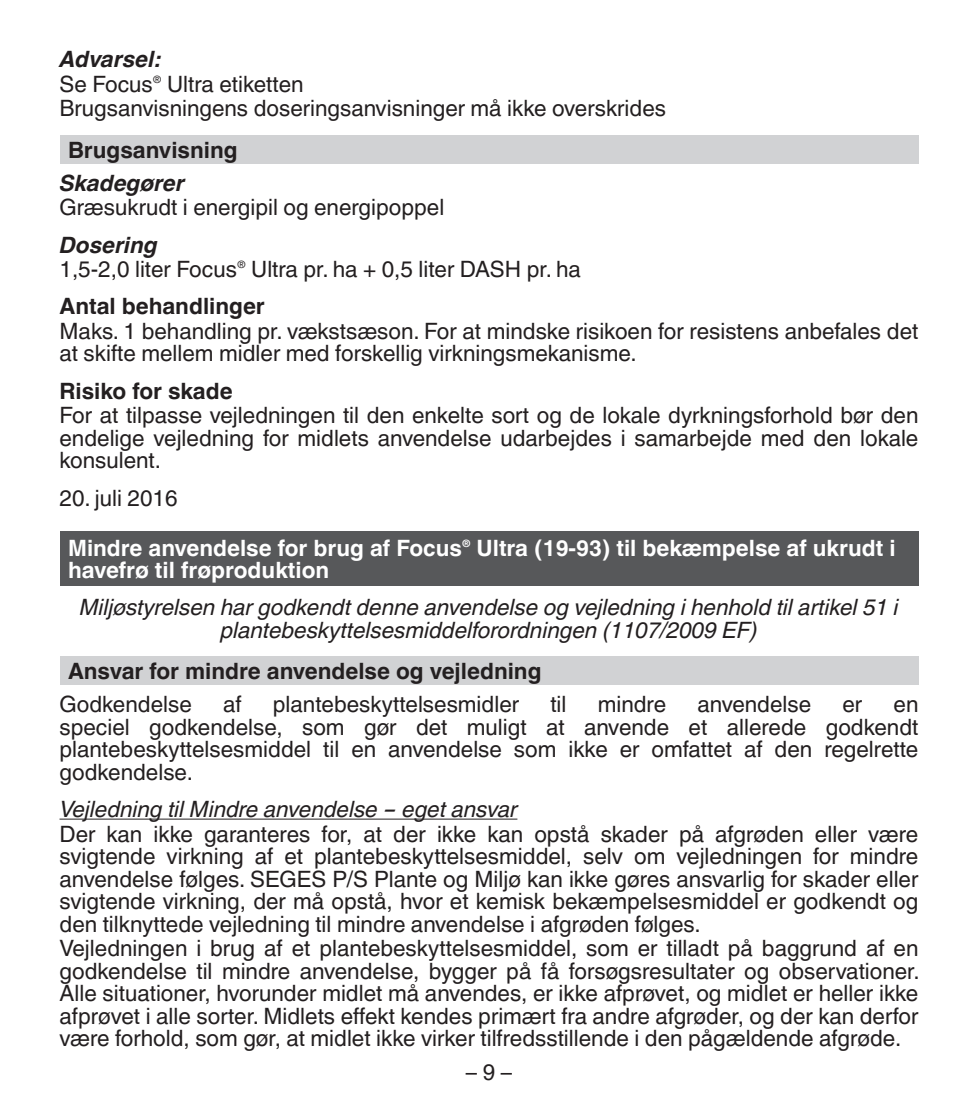
<style>
.page{position:relative;width:978px;height:1106px;background:#fff}
.page>*{position:absolute;margin:0;border:0;box-sizing:border-box;transform-origin:0 0}
.t1{font:22.5px/22.8px "Helvetica Linotype";color:#231f20}
.t2{font:italic 22.5px/22.5px "Helvetica Linotype";color:#231f20;text-align:center}
.t3{font:700 22.5px "Helvetica Linotype";color:#fff}
.t4{font:700 22.5px "Helvetica Linotype";color:#231f20}
.t5{font:italic 700 22.5px "Helvetica Linotype";color:#231f20}
.t6{font:10.2px "Helvetica Linotype";color:#231f20}
.t7{font:700 10.2px "Helvetica Linotype";color:#fff}
</style>
<div class="page">
<div style="left:60px;top:135px;width:858px;height:28px;background:#d1d2d4"></div>
<div style="left:60px;top:531px;width:858px;height:55px;background:#57585a"></div>
<div style="left:60px;top:657px;width:858px;height:28px;background:#d1d2d4"></div>
<hr style="left:60px;top:818px;width:457px;height:1px;background:#231f20">
<p class="t5" style="left:60px;top:46px;width:103px">Advarsel:</p>
<p class="t1" style="left:60px;top:73px;width:95px">Se Focus</p>
<p class="t6" style="left:153px;top:73px;width:10px">®</p>
<p class="t1" style="left:60px;top:72px;width:608px;line-height:24.6px;text-indent:108px">Ultra etiketten<br>Brugsanvisningens doseringsanvisninger må ikke overskrides</p>
<p class="t4" style="left:68px;top:137px;width:171px">Brugsanvisning</p>
<p class="t5" style="left:60px;top:170px;width:127px">Skadegører</p>
<p class="t1" style="left:60px;top:196px;width:386px">Græsukrudt i energipil og energipoppel</p>
<p class="t5" style="left:60px;top:232px;width:100px">Dosering</p>
<p class="t1" style="left:60px;top:258px;width:179px">1,5-2,0 liter Focus</p>
<p class="t6" style="left:237px;top:259px;width:10px">®</p>
<p class="t1" style="left:251px;top:258px;width:331px">Ultra pr. ha + 0,5 liter DASH pr. ha</p>
<p class="t4" style="left:60px;top:293px;width:207px">Antal behandlinger</p>
<p class="t1" style="left:60px;top:320px;width:860px">Maks. 1 behandling pr. vækstsæson. For at mindske risikoen for resistens anbefales det at skifte mellem midler med forskellig virkningsmekanisme.</p>
<p class="t4" style="left:60px;top:378px;width:175px">Risiko for skade</p>
<p class="t1" style="left:60px;top:404px;width:860px;text-align:justify">For at tilpasse vejledningen til den enkelte sort og de lokale dyrkningsforhold bør den endelige vejledning for midlets anvendelse udarbejdes i samarbejde med den lokale konsulent.</p>
<p class="t1" style="left:60px;top:486px;width:120px">20. juli 2016</p>
<p class="t3" style="left:68px;top:534px;width:395px">Mindre anvendelse for brug af Focus</p>
<p class="t7" style="left:462px;top:537px;width:10px">®</p>
<p class="t3" style="left:477px;top:534px;width:421px">Ultra (19-93) til bekæmpelse af ukrudt i</p>
<p class="t3" style="left:68px;top:557px;width:263px">havefrø til frøproduktion</p>
<p class="t2" style="left:79px;top:596px;width:821px">Miljøstyrelsen har godkendt denne anvendelse og vejledning i henhold til artikel 51 i plantebeskyttelsesmiddelforordningen (1107/2009 EF)</p>
<p class="t4" style="left:68px;top:658px;width:475px">Ansvar for mindre anvendelse og vejledning</p>
<p class="t1" style="left:60px;top:693px;width:134px">Godkendelse</p>
<p class="t1" style="left:223px;top:693px;width:20px">af</p>
<p class="t1" style="left:273px;top:693px;width:248px">plantebeskyttelsesmidler</p>
<p class="t1" style="left:550px;top:693px;width:18px">til</p>
<p class="t1" style="left:598px;top:693px;width:70px">mindre</p>
<p class="t1" style="left:697px;top:693px;width:115px">anvendelse</p>
<p class="t1" style="left:842px;top:693px;width:21px">er</p>
<p class="t1" style="left:60px;top:693px;width:860px;text-align:justify;text-indent:834px">en speciel godkendelse, som gør det muligt at anvende et allerede godkendt plantebeskyttelsesmiddel til en anvendelse som ikke er omfattet af den regelrette godkendelse.</p>
<p class="t2" style="left:60px;top:798px;width:459px">Vejledning til Mindre anvendelse - eget ansvar</p>
<p class="t1" style="left:60px;top:822px;width:862px">Der kan ikke garanteres for, at der ikke kan opstå skader på afgrøden eller være svigtende virkning af et plantebeskyttelsesmiddel, selv om vejledningen for mindre anvendelse følges. SEGES P/S Plante og Miljø kan ikke gøres ansvarlig for skader eller svigtende virkning, der må opstå, hvor et kemisk bekæmpelsesmiddel er godkendt og den tilknyttede vejledning til mindre anvendelse i afgrøden følges.<br>Vejledningen i brug af et plantebeskyttelsesmiddel, som er tilladt på baggrund af en godkendelse til mindre anvendelse, bygger på få forsøgsresultater og observationer.<br>Alle situationer, hvorunder midlet må anvendes, er ikke afprøvet, og midlet er heller ikke afprøvet i alle sorter. Midlets effekt kendes primært fra andre afgrøder, og der kan derfor være forhold, som gør, at midlet ikke virker tilfredsstillende i den pågældende afgrøde.</p>
<p class="t1" style="left:466px;top:1060px;width:47px">– 9 –</p>
</div>
